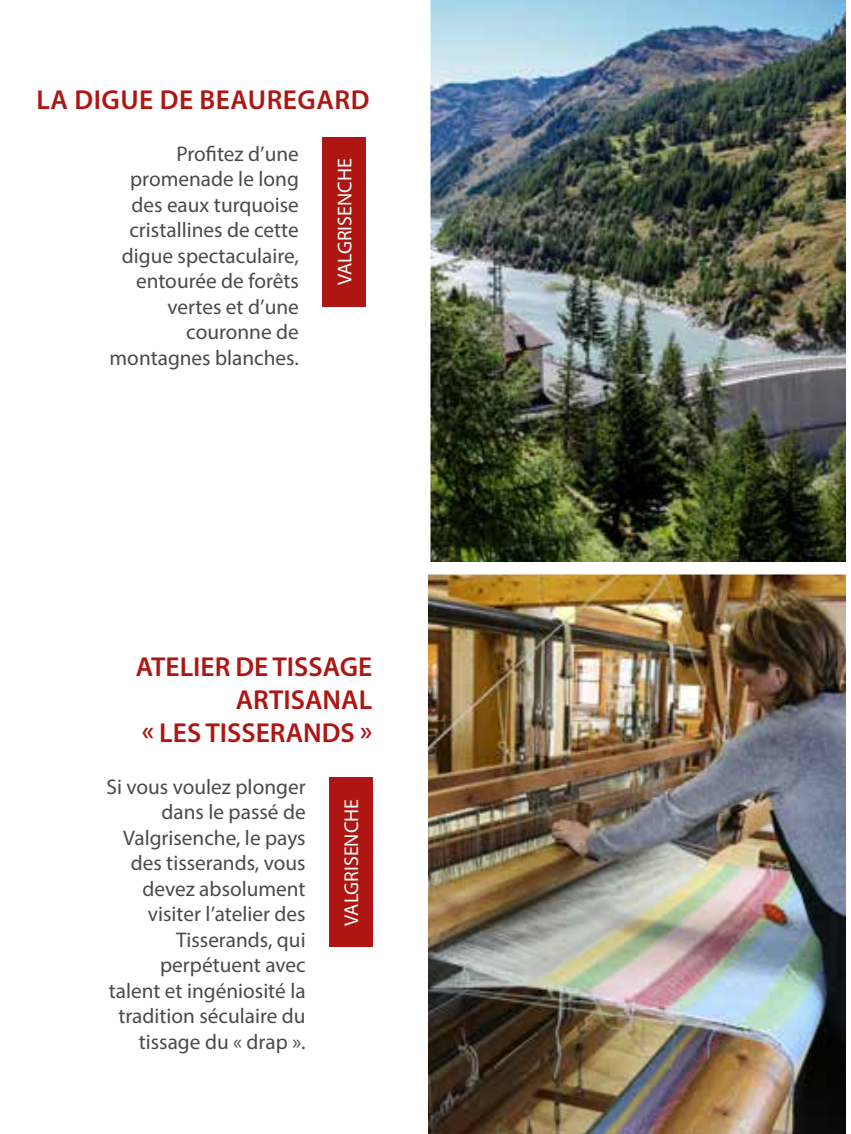
<style>
.page{position:relative;width:851px;height:1134px;background:#fff}
.page>*{position:absolute;margin:0;border:0;box-sizing:border-box;transform-origin:0 0}
.t1{font:600 27.5px/33px "Myriad Pro";color:#ae1613;text-align:right}
.t2{font:600 27.5px "Myriad Pro";letter-spacing:.02em;color:#ae1613}
.t3{font:21.25px/25.5px "Myriad Pro";color:#4a4a49;text-align:right}
.t4{font:20px "Myriad Pro";color:#fff}
</style>
<div class="page">
<div style="left:322px;top:137px;width:43px;height:169px;background:#ae1613"></div>
<div style="left:329px;top:778px;width:43px;height:169px;background:#ae1613"></div>
<img style="left:428px;top:574px;width:418px;height:560px">
<img style="left:430px;top:0;width:416px;height:562px">
<p class="t2" style="left:36px;top:82px;width:334px">LA DIGUE DE BEAUREGARD</p>
<p class="t3" style="left:110px;top:140px;width:191px">Profitez d’une promenade le long des eaux turquoise cristallines de cette digue spectaculaire, entourée de forêts vertes et d’une couronne de montagnes blanches.</p>
<p class="t4" style="left:332px;top:285px;width:128px;rotate:-90deg">VALGRISENCHE</p>
<p class="t1" style="left:136px;top:650px;width:238px">ATELIER DE TISSAGE<br>ARTISANAL<br>« LES TISSERANDS »</p>
<p class="t3" style="left:106px;top:773px;width:200px">Si vous voulez plonger dans le passé de<br>Valgrisenche, le pays des tisserands, vous devez absolument visiter l’atelier des<br>Tisserands, qui perpétuent avec talent et ingéniosité la tradition séculaire du tissage du « drap ».</p>
<p class="t4" style="left:339px;top:926px;width:128px;rotate:-90deg">VALGRISENCHE</p>
</div>
